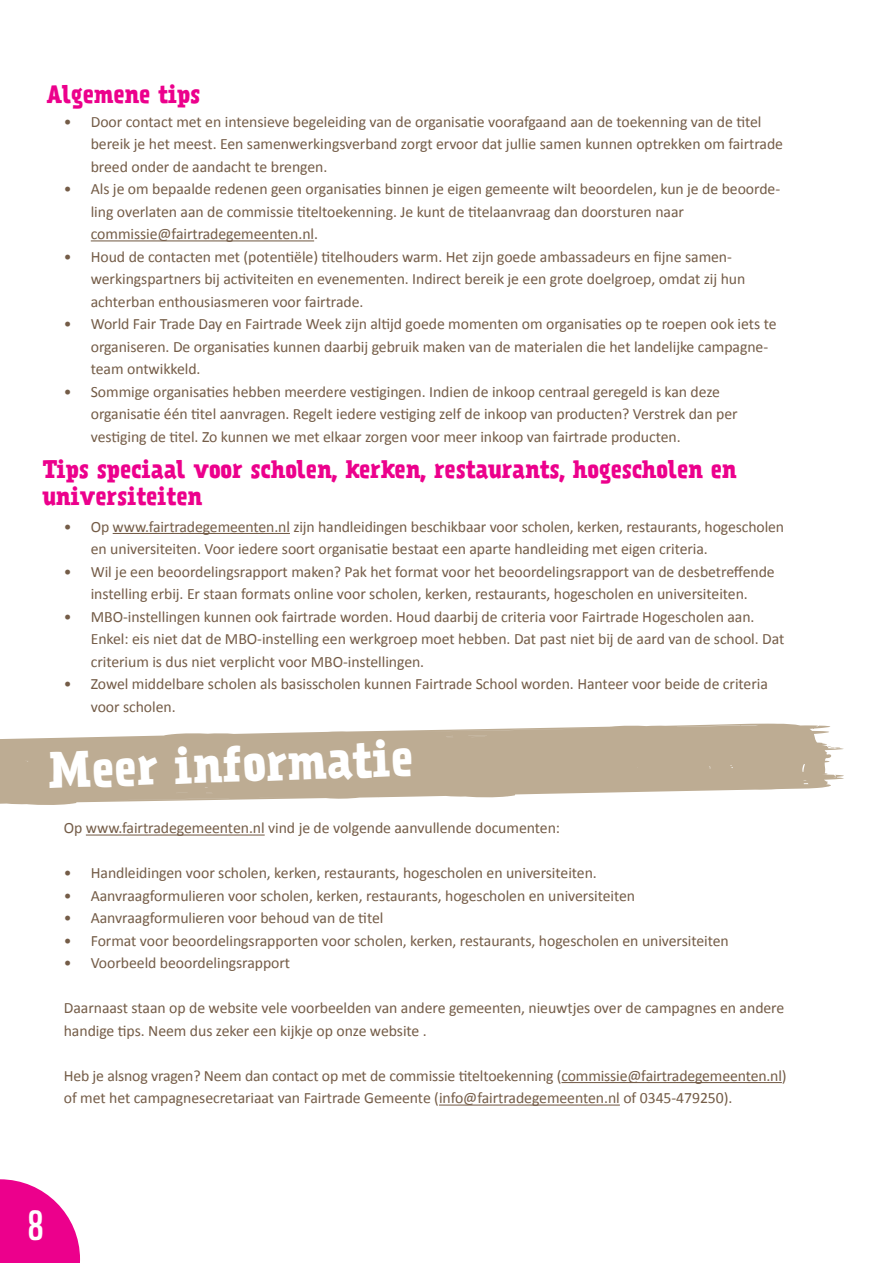
<style>
.page{position:relative;width:893px;height:1263px;background:#fff}
.page>*{position:absolute;margin:0;border:0;box-sizing:border-box;transform-origin:0 0}
.t1{font:700 45px "Prater Serif Two";color:#fff}
.t2{font:37.5px "Prater Serif One";color:#fff}
.t3{font:700 22.5px/27px "Prater Serif Two";letter-spacing:-.005em;color:#ec008c}
.t4{font:15.75px/22.5px "Calibri";letter-spacing:-.005em;color:#745c47}
</style>
<div class="page">
<svg style="left:0;top:1179px;width:80px;height:84px"></svg>
<svg style="left:0;top:723px;width:844px;height:82px;fill:#bdac93"></svg>
<hr style="left:91px;top:240px;width:223px;height:1px;background:#745c47">
<hr style="left:113px;top:533px;width:177px;height:1px;background:#745c47">
<hr style="left:86px;top:834px;width:179px;height:1px;background:#745c47">
<hr style="left:561px;top:1082px;width:221px;height:1px;background:#745c47">
<hr style="left:439px;top:1104px;width:181px;height:1px;background:#745c47">
<h3 class="t3" style="left:47px;top:80px;width:155px">Algemene tips</h3>
<p class="t4" style="left:91px;top:109px;width:694px;text-indent:-27px">• Door contact met en intensieve begeleiding van de organisatie voorafgaand aan de toekenning van de titel bereik je het meest. Een samenwerkingsverband zorgt ervoor dat jullie samen kunnen optrekken om fairtrade breed onder de aandacht te brengen.</p>
<p class="t4" style="left:91px;top:177px;width:691px;text-indent:-27px">• Als je om bepaalde redenen geen organisaties binnen je eigen gemeente wilt beoordelen, kun je de beoorde&shy;ling overlaten aan de commissie titeltoekenning. Je kunt de titelaanvraag dan doorsturen naar commissie@fairtradegemeenten.nl.</p>
<p class="t4" style="left:91px;top:244px;width:656px;text-indent:-27px">• Houd de contacten met (potentiële) titelhouders warm. Het zijn goede ambassadeurs en fijne samen&shy;werkingspartners bij activiteiten en evenementen. Indirect bereik je een grote doelgroep, omdat zij hun achterban enthousiasmeren voor fairtrade.</p>
<p class="t4" style="left:91px;top:312px;width:687px;text-indent:-27px">• World Fair Trade Day en Fairtrade Week zijn altijd goede momenten om organisaties op te roepen ook iets te organiseren. De organisaties kunnen daarbij gebruik maken van de materialen die het landelijke campagne&shy;team ontwikkeld.</p>
<p class="t4" style="left:91px;top:379px;width:648px;text-indent:-27px">• Sommige organisaties hebben meerdere vestigingen. Indien de inkoop centraal geregeld is kan deze organisatie één titel aanvragen. Regelt iedere vestiging zelf de inkoop van producten? Verstrek dan per vestiging de titel. Zo kunnen we met elkaar zorgen voor meer inkoop van fairtrade producten.</p>
<h3 class="t3" style="left:43px;top:455px;width:696px">Tips speciaal voor scholen, kerken, restaurants, hogescholen en universiteiten</h3>
<p class="t4" style="left:91px;top:514px;width:695px;text-indent:-27px">• Op www.fairtradegemeenten.nl zijn handleidingen beschikbaar voor scholen, kerken, restaurants, hogescholen en universiteiten. Voor iedere soort organisatie bestaat een aparte handleiding met eigen criteria.</p>
<p class="t4" style="left:64px;top:560px;width:712px;text-align:center">• Wil je een beoordelingsrapport maken? Pak het format voor het beoordelingsrapport van de desbetreffende instelling erbij. Er staan formats online voor scholen, kerken, restaurants, hogescholen en universiteiten.</p>
<p class="t4" style="left:91px;top:605px;width:695px;text-indent:-27px">• MBO-instellingen kunnen ook fairtrade worden. Houd daarbij de criteria voor Fairtrade Hogescholen aan.<br>Enkel: eis niet dat de MBO-instelling een werkgroep moet hebben. Dat past niet bij de aard van de school. Dat criterium is dus niet verplicht voor MBO-instellingen.</p>
<p class="t4" style="left:91px;top:672px;width:679px;text-indent:-27px">• Zowel middelbare scholen als basisscholen kunnen Fairtrade School worden. Hanteer voor beide de criteria voor scholen.</p>
<h1 class="t1" style="left:46px;top:738px;width:368px;rotate:-2deg">Meer informatie</h1>
<p class="t4" style="left:64px;top:816px;width:498px">Op www.fairtradegemeenten.nl vind je de volgende aanvullende documenten:</p>
<p class="t4" style="left:64px;top:861px;width:535px">• Handleidingen voor scholen, kerken, restaurants, hogescholen en universiteiten.</p>
<p class="t4" style="left:64px;top:883px;width:573px">• Aanvraagformulieren voor scholen, kerken, restaurants, hogescholen en universiteiten</p>
<p class="t4" style="left:64px;top:906px;width:321px">• Aanvraagformulieren voor behoud van de titel</p>
<p class="t4" style="left:64px;top:928px;width:667px">• Format voor beoordelingsrapporten voor scholen, kerken, restaurants, hogescholen en universiteiten</p>
<p class="t4" style="left:64px;top:951px;width:228px">• Voorbeeld beoordelingsrapport</p>
<p class="t4" style="left:64px;top:996px;width:722px">Daarnaast staan op de website vele voorbeelden van andere gemeenten, nieuwtjes over de campagnes en andere handige tips. Neem dus zeker een kijkje op onze website .</p>
<p class="t4" style="left:64px;top:1063px;width:724px">Heb je alsnog vragen? Neem dan contact op met de commissie titeltoekenning (commissie@fairtradegemeenten.nl) of met het campagnesecretariaat van Fairtrade Gemeente (info@fairtradegemeenten.nl of 0345-479250).</p>
<h2 class="t2" style="left:27px;top:1204px;width:18px">8</h2>
</div>
